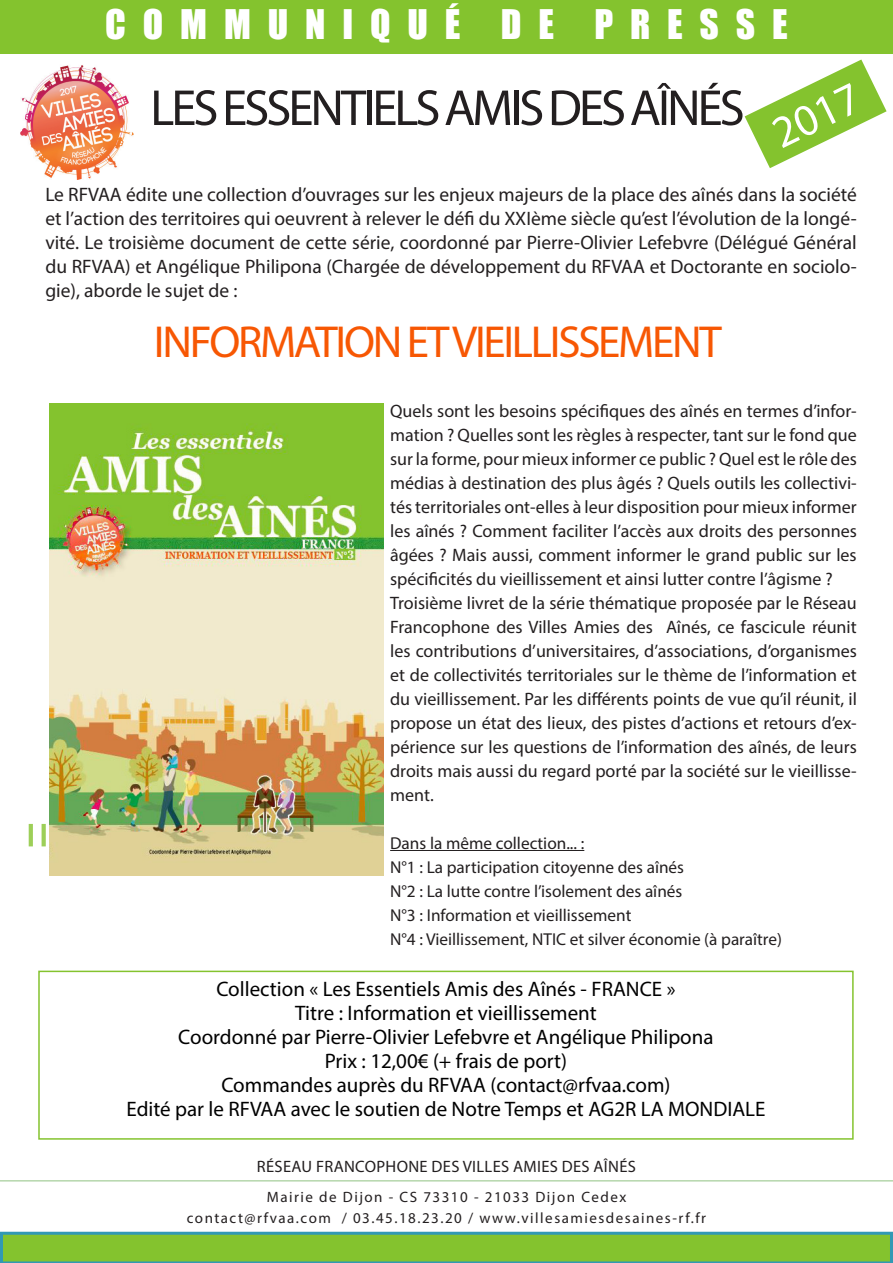
<style>
.page{position:relative;width:893px;height:1263px;background:#fff}
.page>*{position:absolute;margin:0;border:0;box-sizing:border-box;transform-origin:0 0}
.t1{font:51px "Myriad Pro";letter-spacing:-.06em;color:#231f20}
.t2{font:45px "Myriad Pro";letter-spacing:-.05em;color:#f75703}
.t3{font:45px "Myriad Pro";color:#fff}
.t4{font:37.5px "Impact";letter-spacing:.45em;color:#fff}
.t5{font:21px "Myriad Pro";color:#000}
.t6{font:19.5px/24px "Myriad Pro";color:#231f20;text-align:justify}
.t7{font:18px/24px "Myriad Pro";color:#231f20;text-align:justify}
.t8{font:17.25px "Myriad Pro";color:#231f20}
.t9{font:16.5px "Myriad Pro";letter-spacing:.02em;color:#231f20}
.t10{font:15px "Myriad Pro";letter-spacing:.1em;color:#231f20}
</style>
<div class="page">
<img style="left:21px;top:65px;width:113px;height:115px">
<hr style="left:390px;top:850px;width:194px;height:1px;background:#231f20">
<hr style="left:0;top:1180px;width:893px;height:1px;background:#b5d7ac">
<svg style="left:744px;top:59px;width:143px;height:109px"></svg>
<svg style="left:42px;top:824px;width:4px;height:22px"></svg>
<svg style="left:29px;top:824px;width:4px;height:22px"></svg>
<div style="left:38px;top:971px;width:816px;height:169px;border:2px solid #84c32e"></div>
<svg style="left:0;top:1232px;width:893px;height:31px;background:#78bc41"></svg>
<div style="left:0;top:0;width:893px;height:53px;background:#84c32e"></div>
<div style="left:0;top:0;width:893px;height:54px;border:2px solid #84c32e"></div>
<img style="left:50px;top:404px;width:334px;height:471px">
<p class="t4" style="left:105px;top:-5px;width:684px">COMMUNIQUÉ DE PRESSE</p>
<p class="t1" style="left:150px;top:76px;width:596px">LES ESSENTIELS AMIS DES AÎNÉS</p>
<p class="t3" style="left:763px;top:110px;width:94px;rotate:-26deg">2017</p>
<p class="t6" style="left:45px;top:182px;width:813px">Le RFVAA édite une collection d’ouvrages sur les enjeux majeurs de la place des aînés dans la société et l’action des territoires qui oeuvrent à relever le défi du XXIème siècle qu’est l’évolution de la longé&shy;vité. Le troisième document de cette série, coordonné par Pierre-Olivier Lefebvre (Délégué Général du RFVAA) et Angélique Philipona (Chargée de développement du RFVAA et Doctorante en sociolo&shy;gie), aborde le sujet de :</p>
<p class="t2" style="left:154px;top:314px;width:569px">INFORMATION ET VIEILLISSEMENT</p>
<p class="t7" style="left:390px;top:398px;width:468px">Quels sont les besoins spécifiques des aînés en termes d’infor&shy;mation ? Quelles sont les règles à respecter, tant sur le fond que sur la forme, pour mieux informer ce public ? Quel est le rôle des médias à destination des plus âgés ? Quels outils les collectivi&shy;tés territoriales ont-elles à leur disposition pour mieux informer les aînés ? Comment faciliter l’accès aux droits des personnes âgées ? Mais aussi, comment informer le grand public sur les spécificités du vieillissement et ainsi lutter contre l’âgisme ?</p>
<p class="t7" style="left:390px;top:590px;width:468px">Troisième livret de la série thématique proposée par le Réseau Francophone des Villes Amies des Aînés, ce fascicule réunit les contributions d’universitaires, d’associations, d’organismes et de collectivités territoriales sur le thème de l’information et du vieillissement. Par les différents points de vue qu’il réunit, il propose un état des lieux, des pistes d’actions et retours d’ex&shy;périence sur les questions de l’information des aînés, de leurs droits mais aussi du regard porté par la société sur le vieillisse&shy;ment.</p>
<p class="t8" style="left:390px;top:832px;width:196px">Dans la même collection... :</p>
<p class="t8" style="left:390px;top:856px;width:295px">N°1 : La participation citoyenne des aînés</p>
<p class="t8" style="left:390px;top:880px;width:294px">N°2 : La lutte contre l’isolement des aînés</p>
<p class="t8" style="left:390px;top:904px;width:243px">N°3 : Information et vieillissement</p>
<p class="t8" style="left:390px;top:928px;width:393px">N°4 : Vieillissement, NTIC et silver économie (à paraître)</p>
<p class="t5" style="left:216px;top:976px;width:461px">Collection « Les Essentiels Amis des Aînés - FRANCE »</p>
<p class="t5" style="left:295px;top:1000px;width:303px">Titre : Information et vieillissement</p>
<p class="t5" style="left:178px;top:1024px;width:537px">Coordonné par Pierre-Olivier Lefebvre et Angélique Philipona</p>
<p class="t5" style="left:325px;top:1048px;width:244px">Prix : 12,00€ (+ frais de port)</p>
<p class="t5" style="left:221px;top:1072px;width:451px">Commandes auprès du RFVAA (contact@rfvaa.com)</p>
<p class="t5" style="left:126px;top:1096px;width:641px">Edité par le RFVAA avec le soutien de Notre Temps et AG2R LA MONDIALE</p>
<p class="t9" style="left:257px;top:1156px;width:381px">RÉSEAU FRANCOPHONE DES VILLES AMIES DES AÎNÉS</p>
<p class="t10" style="left:267px;top:1188px;width:361px">Mairie de Dijon - CS 73310 - 21033 Dijon Cedex</p>
<p class="t10" style="left:187px;top:1209px;width:521px">contact@rfvaa.com / 03.45.18.23.20 / www.villesamiesdesaines-rf.fr</p>
</div>
